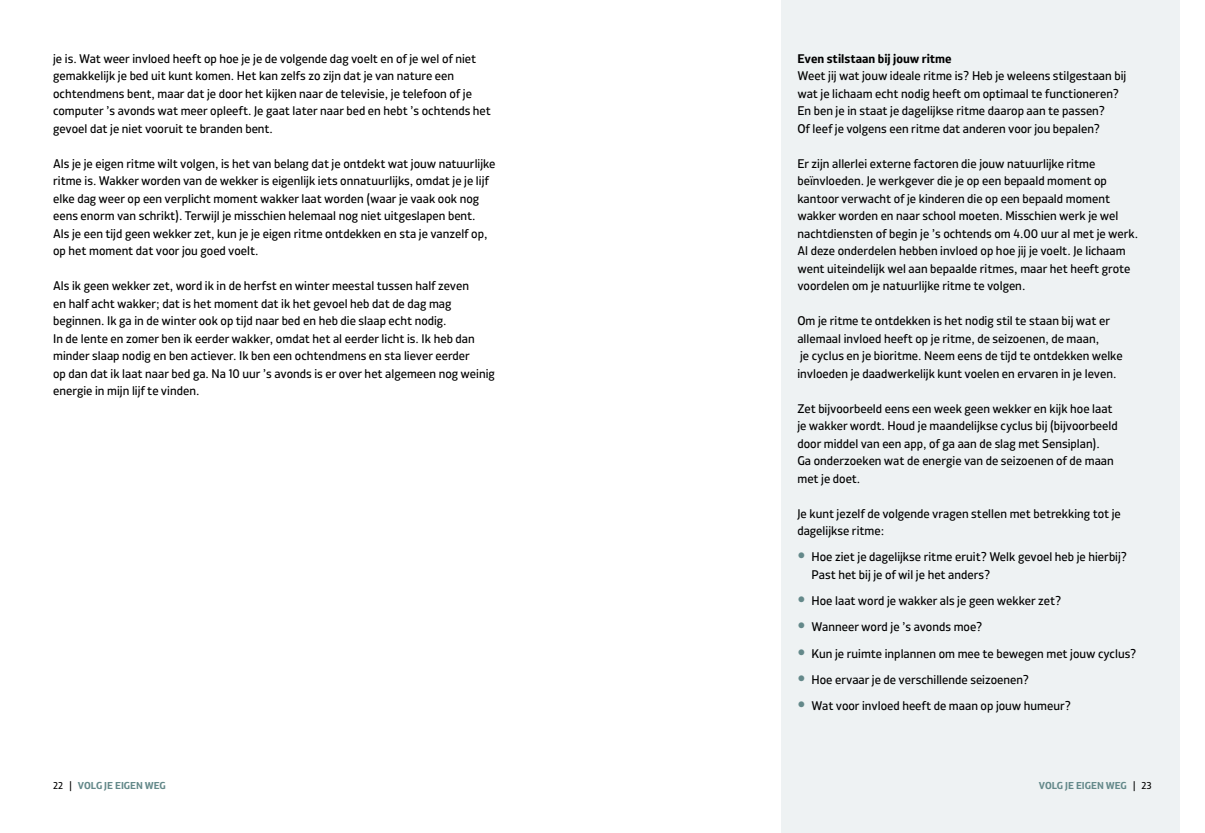
<style>
.page{position:relative;width:1205px;height:833px;background:#fff}
.page>*{position:absolute;margin:0;border:0;box-sizing:border-box;transform-origin:0 0}
.t1{font:12.5px/17.5px "XXII Centar";color:#000}
.t2{font:700 12.5px "XXII Centar";color:#000}
.t3{font:700 10px "XXII Centar";color:#64898a}
.s1{font-family:"Avenir";font-size:16.25px;color:#64898a}
.s2{font-weight:400;color:#000}
</style>
<div class="page">
<div style="left:781px;top:0;width:399px;height:833px;background:#eef2f3"></div>
<p class="t1" style="left:53px;top:50px;width:439px">je is. Wat weer invloed heeft op hoe je je de volgende dag voelt en of je wel of niet gemakkelijk je bed uit kunt komen. Het kan zelfs zo zijn dat je van nature een ochtendmens bent, maar dat je door het kijken naar de televisie, je telefoon of je computer ’s avonds wat meer opleeft. Je gaat later naar bed en hebt ’s ochtends het gevoel dat je niet vooruit te branden bent.</p>
<p class="t1" style="left:53px;top:155px;width:444px">Als je je eigen ritme wilt volgen, is het van belang dat je ontdekt wat jouw natuurlijke ritme is. Wakker worden van de wekker is eigenlijk iets onnatuurlijks, omdat je je lijf elke dag weer op een verplicht moment wakker laat worden (waar je vaak ook nog eens enorm van schrikt). Terwijl je misschien helemaal nog niet uitgeslapen bent.<br>Als je een tijd geen wekker zet, kun je je eigen ritme ontdekken en sta je vanzelf op, op het moment dat voor jou goed voelt.</p>
<p class="t1" style="left:53px;top:277px;width:443px">Als ik geen wekker zet, word ik in de herfst en winter meestal tussen half zeven<br>en half acht wakker; dat is het moment dat ik het gevoel heb dat de dag mag beginnen. Ik ga in de winter ook op tijd naar bed en heb die slaap echt nodig.<br>In de lente en zomer ben ik eerder wakker, omdat het al eerder licht is. Ik heb dan minder slaap nodig en ben actiever. Ik ben een ochtendmens en sta liever eerder<br>op dan dat ik laat naar bed ga. Na 10 uur ’s avonds is er over het algemeen nog weinig energie in mijn lijf te vinden.</p>
<p class="t2" style="left:797px;top:50px;width:156px">Even stilstaan bij jouw ritme</p>
<p class="t1" style="left:797px;top:67px;width:330px">Weet jij wat jouw ideale ritme is? Heb je weleens stilgestaan bij wat je lichaam echt nodig heeft om optimaal te functioneren?<br>En ben je in staat je dagelijkse ritme daarop aan te passen?<br>Of leef je volgens een ritme dat anderen voor jou bepalen?</p>
<p class="t1" style="left:797px;top:155px;width:342px">Er zijn allerlei externe factoren die jouw natuurlijke ritme beïnvloeden. Je werkgever die je op een bepaald moment op kantoor verwacht of je kinderen die op een bepaald moment wakker worden en naar school moeten. Misschien werk je wel nachtdiensten of begin je ’s ochtends om 4.00 uur al met je werk.<br>Al deze onderdelen hebben invloed op hoe jij je voelt. Je lichaam went uiteindelijk wel aan bepaalde ritmes, maar het heeft grote voordelen om je natuurlijke ritme te volgen.</p>
<p class="t1" style="left:797px;top:312px;width:327px">Om je ritme te ontdekken is het nodig stil te staan bij wat er allemaal invloed heeft op je ritme, de seizoenen, de maan,<br>je cyclus en je bioritme. Neem eens de tijd te ontdekken welke invloeden je daadwerkelijk kunt voelen en ervaren in je leven.</p>
<p class="t1" style="left:797px;top:400px;width:322px">Zet bijvoorbeeld eens een week geen wekker en kijk hoe laat je wakker wordt. Houd je maandelijkse cyclus bij (bijvoorbeeld door middel van een app, of ga aan de slag met Sensiplan).<br>Ga onderzoeken wat de energie van de seizoenen of de maan met je doet.</p>
<p class="t1" style="left:797px;top:505px;width:325px">Je kunt jezelf de volgende vragen stellen met betrekking tot je dagelijkse ritme:</p>
<p class="t1" style="left:811px;top:548px;width:317px;text-indent:-14px"><span class="s1">•</span> Hoe ziet je dagelijkse ritme eruit? Welk gevoel heb je hierbij?<br>Past het bij je of wil je het anders?</p>
<p class="t1" style="left:797px;top:592px;width:265px"><span class="s1">•</span> Hoe laat word je wakker als je geen wekker zet?</p>
<p class="t1" style="left:797px;top:618px;width:186px"><span class="s1">•</span> Wanneer word je ’s avonds moe?</p>
<p class="t1" style="left:797px;top:645px;width:341px"><span class="s1">•</span> Kun je ruimte inplannen om mee te bewegen met jouw cyclus?</p>
<p class="t1" style="left:797px;top:671px;width:233px"><span class="s1">•</span> Hoe ervaar je de verschillende seizoenen?</p>
<p class="t1" style="left:797px;top:697px;width:275px"><span class="s1">•</span> Wat voor invloed heeft de maan op jouw humeur?</p>
<p class="t3" style="left:53px;top:779px;width:114px"><span class="s2">22 |</span> VOLG JE EIGEN WEG</p>
<p class="t3" style="left:1039px;top:779px;width:114px">VOLG JE EIGEN WEG <span class="s2">| 23</span></p>
</div>
